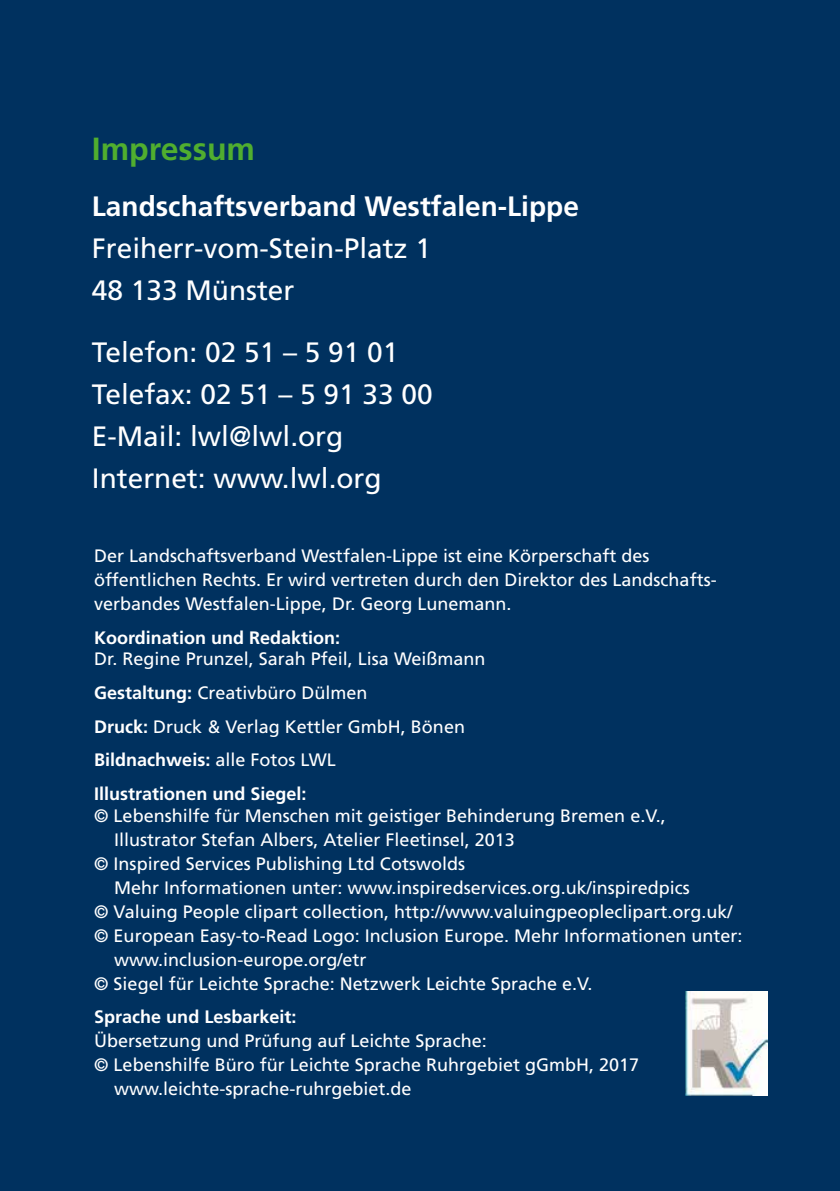
<style>
.page{position:relative;width:840px;height:1191px;background:#fff}
.page>*{position:absolute;margin:0;border:0;box-sizing:border-box;transform-origin:0 0}
.t1{font:700 32px "Frutiger LT";color:#50ae2f}
.t2{font:28px/42px "Frutiger LT";color:#fff}
.t3{font:700 28px "Frutiger LT";color:#fff}
.t4{font:18px/33.6px "Frutiger LT";color:#fff}
.t5{font:700 18px "Frutiger LT";color:#fff}
.s1{font-weight:700}
</style>
<div class="page">
<div style="left:0;top:0;width:839px;height:1191px;background:#00315f"></div>
<img style="left:685px;top:991px;width:82px;height:104px">
<h1 class="t1" style="left:92px;top:130px;width:164px">Impressum</h1>
<h2 class="t3" style="left:92px;top:190px;width:488px">Landschaftsverband Westfalen-Lippe</h2>
<h2 class="t2" style="left:92px;top:227px;width:340px">Freiherr-vom-Stein-Platz 1<br>48 133 Münster</h2>
<h2 class="t2" style="left:92px;top:331px;width:342px">Telefon: 02 51 – 5 91 01<br>Telefax: 02 51 – 5 91 33 00<br>E-Mail: lwl@lwl.org<br>Internet: www.lwl.org</h2>
<p class="t4" style="left:94px;top:544px;width:622px;line-height:24px">Der Landschaftsverband Westfalen-Lippe ist eine Körperschaft des öffentlichen Rechts. Er wird vertreten durch den Direktor des Landschafts&shy;verbandes Westfalen-Lippe, Dr. Georg Lunemann.</p>
<p class="t5" style="left:94px;top:627px;width:247px">Koordination und Redaktion:</p>
<p class="t4" style="left:94px;top:642px;width:392px">Dr. Regine Prunzel, Sarah Pfeil, Lisa Weißmann <span class="s1">Gestaltung:</span> Creativbüro Dülmen<br><span class="s1">Druck:</span> Druck &amp; Verlag Kettler GmbH, Bönen <span class="s1">Bildnachweis:</span> alle Fotos LWL<br><span class="s1">Illustrationen und Siegel:</span></p>
<p class="t4" style="left:94px;top:798px;width:572px">© Lebenshilfe für Menschen mit geistiger Behinderung Bremen e.V.,</p>
<p class="t4" style="left:114px;top:822px;width:402px">Illustrator Stefan Albers, Atelier Fleetinsel, 2013</p>
<p class="t4" style="left:94px;top:846px;width:372px">© Inspired Services Publishing Ltd Cotswolds</p>
<p class="t4" style="left:114px;top:870px;width:577px">Mehr Informationen unter: www.inspiredservices.org.uk/inspiredpics</p>
<p class="t4" style="left:94px;top:894px;width:639px">© Valuing People clipart collection, http://www.valuingpeopleclipart.org.uk/</p>
<p class="t4" style="left:94px;top:918px;width:649px">© European Easy-to-Read Logo: Inclusion Europe. Mehr Informationen unter:</p>
<p class="t4" style="left:114px;top:942px;width:254px">www.inclusion-europe.org/etr</p>
<p class="t4" style="left:94px;top:966px;width:499px">© Siegel für Leichte Sprache: Netzwerk Leichte Sprache e.V.</p>
<p class="t5" style="left:94px;top:1006px;width:204px">Sprache und Lesbarkeit:</p>
<p class="t4" style="left:94px;top:1024px;width:394px">Übersetzung und Prüfung auf Leichte Sprache:</p>
<p class="t4" style="left:94px;top:1048px;width:546px">© Lebenshilfe Büro für Leichte Sprache Ruhrgebiet gGmbH, 2017</p>
<p class="t4" style="left:114px;top:1072px;width:299px">www.leichte-sprache-ruhrgebiet.de</p>
</div>
